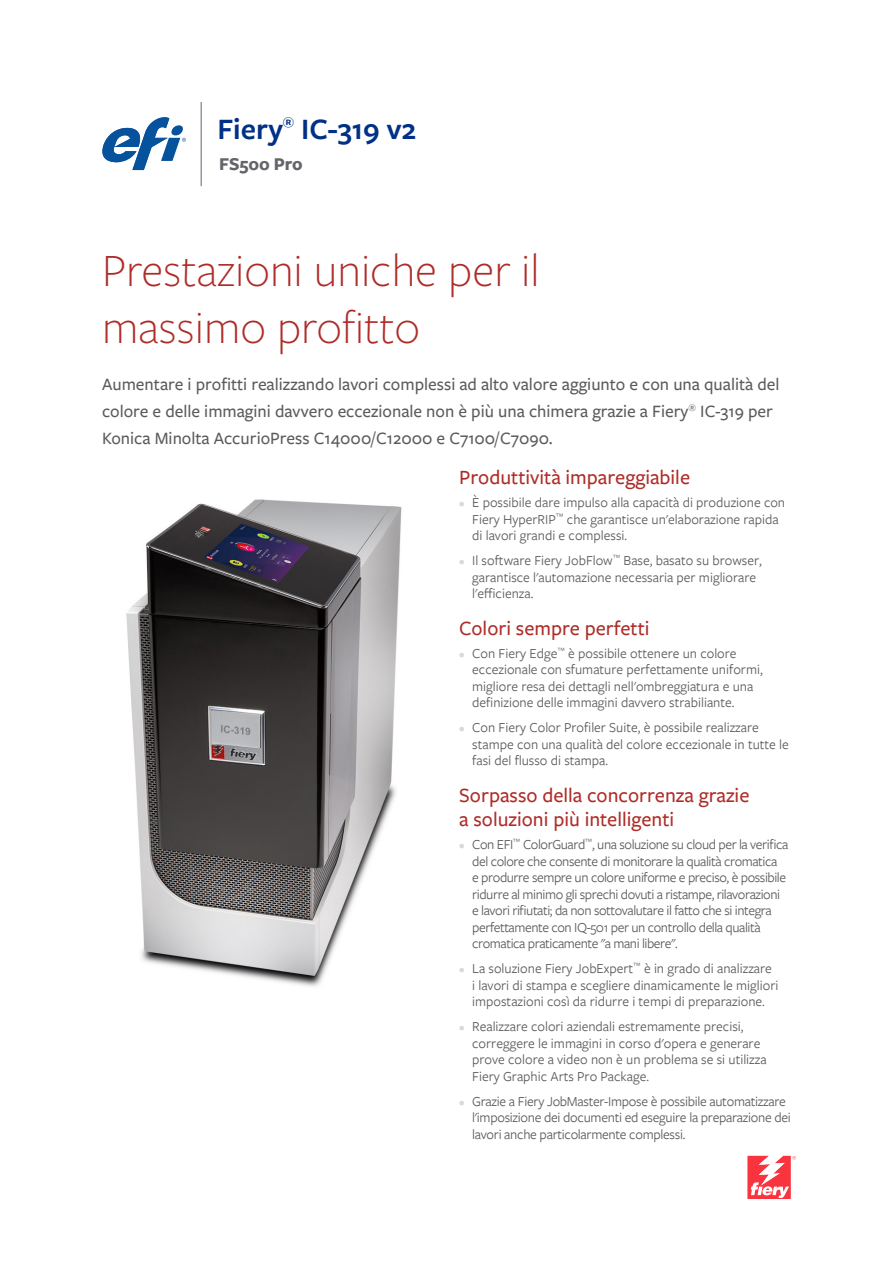
<style>
.page{position:relative;width:893px;height:1263px;background:#fff}
.page>*{position:absolute;margin:0;border:0;box-sizing:border-box;transform-origin:0 0}
.t1{font:300 48px/57px "Freight Sans Pro";color:#ae2c28}
.t2{font:600 30.75px "Freight Sans Pro";color:#003186}
.t3{font:500 21px/24px "Freight Sans Pro";color:#ae2c28}
.t4{font:700 18.75px "Freight Sans Pro";letter-spacing:-.01em;color:#63656a}
.t5{font:500 18px/27px "Freight Sans Pro";color:#5b5b5b}
.t6{font:14.25px/16.5px "Freight Sans Pro";color:#5b5b5b}
.t7{font:14.25px/16.5px "Freight Sans Pro";letter-spacing:-.03em;color:#5b5b5b}
.t8{font:14.25px/16.5px "Freight Sans Pro";letter-spacing:-.02em;color:#5b5b5b}
.s1{font-size:12px;color:#dcd8d7}
</style>
<div class="page">
<svg style="left:747px;top:1156px;width:49px;height:43px"></svg>
<svg style="left:102px;top:117px;width:84px;height:53px"></svg>
<hr style="left:201px;top:102px;width:1px;height:84px;background:#62656a">
<img style="left:126px;top:499px;width:276px;height:488px">
<h2 class="t2" style="left:217px;top:108px;width:200px">Fiery<sup>®</sup> IC-319 v2</h2>
<h3 class="t4" style="left:219px;top:151px;width:85px">FS500 Pro</h3>
<h1 class="t1" style="left:102px;top:240px;width:439px">Prestazioni uniche per il massimo profitto</h1>
<p class="t5" style="left:102px;top:370px;width:679px">Aumentare i profitti realizzando lavori complessi ad alto valore aggiunto e con una qualità del colore e delle immagini davvero eccezionale non è più una chimera grazie a Fiery<sup>®</sup> IC-319 per<br>Konica Minolta AccurioPress C14000/C12000 e C7100/C7090.</p>
<h3 class="t3" style="left:459px;top:464px;width:232px">Produttività impareggiabile</h3>
<p class="t6" style="left:472px;top:494px;width:314px;text-indent:-13px"><span class="s1">•</span> È possibile dare impulso alla capacità di produzione con<br>Fiery HyperRIP<sup>™</sup> che garantisce un'elaborazione rapida di lavori grandi e complessi.</p>
<p class="t6" style="left:472px;top:552px;width:291px;text-indent:-13px"><span class="s1">•</span> Il software Fiery JobFlow<sup>™</sup> Base, basato su browser, garantisce l'automazione necessaria per migliorare l'efficienza.</p>
<h3 class="t3" style="left:459px;top:615px;width:192px">Colori sempre perfetti</h3>
<p class="t6" style="left:472px;top:644px;width:292px;text-indent:-13px"><span class="s1">•</span> Con Fiery Edge<sup>™</sup> è possibile ottenere un colore eccezionale con sfumature perfettamente uniformi, migliore resa dei dettagli nell'ombreggiatura e una definizione delle immagini davvero strabiliante.</p>
<p class="t6" style="left:472px;top:719px;width:318px;text-indent:-13px"><span class="s1">•</span> Con Fiery Color Profiler Suite, è possibile realizzare stampe con una qualità del colore eccezionale in tutte le fasi del flusso di stampa.</p>
<h3 class="t3" style="left:459px;top:782px;width:292px">Sorpasso della concorrenza grazie a soluzioni più intelligenti</h3>
<p class="t7" style="left:472px;top:836px;width:318px;text-indent:-13px"><span class="s1">•</span> Con EFI<sup>™</sup> ColorGuard<sup>™</sup>, una soluzione su cloud per la verifica del colore che consente di monitorare la qualità cromatica<br>e produrre sempre un colore uniforme e preciso, è possibile ridurre al minimo gli sprechi dovuti a ristampe, rilavorazioni e lavori rifiutati; da non sottovalutare il fatto che si integra perfettamente con IQ-501 per un controllo della qualità cromatica praticamente "a mani libere".</p>
<p class="t6" style="left:472px;top:960px;width:308px;text-indent:-13px"><span class="s1">•</span> La soluzione Fiery JobExpert<sup>™</sup> è in grado di analizzare i lavori di stampa e scegliere dinamicamente le migliori impostazioni così da ridurre i tempi di preparazione.</p>
<p class="t6" style="left:472px;top:1018px;width:296px;text-indent:-13px"><span class="s1">•</span> Realizzare colori aziendali estremamente precisi, correggere le immagini in corso d'opera e generare prove colore a video non è un problema se si utilizza Fiery Graphic Arts Pro Package.</p>
<p class="t8" style="left:472px;top:1092px;width:320px;text-indent:-13px"><span class="s1">•</span> Grazie a Fiery JobMaster-Impose è possibile automatizzare l'imposizione dei documenti ed eseguire la preparazione dei lavori anche particolarmente complessi.</p>
</div>
